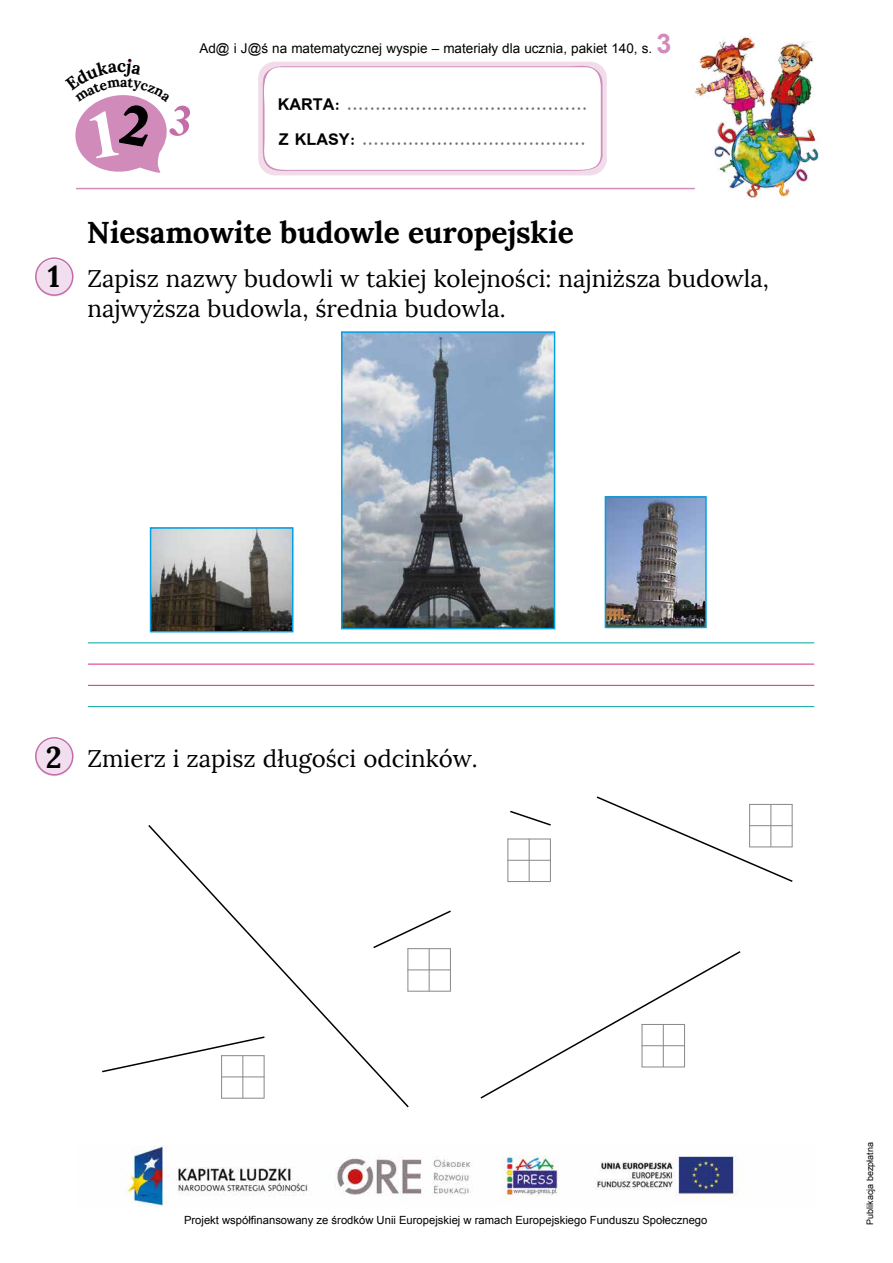
<style>
.page{position:relative;width:893px;height:1263px;background:#fff}
.page>*{position:absolute;margin:0;border:0;box-sizing:border-box;transform-origin:0 0}
.t1{font:700 30px "Lora";letter-spacing:-.005em;color:#000}
.t2{font:24px/30px "Lora";color:#000}
.t3{font:700 18px/35.2px "Simplified Arabic";color:#706f6f}
.t4{font:700 17.55px "Lora";color:#000}
.t5{font:700 13.95px "Lora";color:#000}
.t6{font:13.5px "Arial";color:#000}
.t7{font:11.25px "Arial";color:#000}
.t8{font:9px "Arial";color:#000}
.s1{font-weight:700;font-size:27px;color:#d28bbb}
.s2{color:#000}
</style>
<div class="page">
<hr style="left:76px;top:188px;width:619px;height:1px;background:#d28bbb">
<div style="left:258px;top:62px;width:349px;height:113px;background:#f1dcea;border-radius:17px"></div>
<svg style="left:259px;top:65px;width:343px;height:106px"></svg>
<img style="left:695px;top:37px;width:124px;height:161px">
<img style="left:121px;top:1145px;width:615px;height:61px">
<svg style="left:35px;top:257px;width:39px;height:39px"></svg>
<svg style="left:35px;top:737px;width:39px;height:38px"></svg>
<img style="left:344px;top:334px;width:208px;height:292px">
<div style="left:341px;top:331px;width:214px;height:298px;border:2px solid #009fe3"></div>
<img style="left:153px;top:530px;width:137px;height:99px">
<div style="left:150px;top:527px;width:143px;height:105px;border:2px solid #009fe3"></div>
<hr style="left:88px;top:642px;width:726px;height:1px;background:#00a5a5">
<hr style="left:88px;top:706px;width:726px;height:1px;background:#00a5a5">
<hr style="left:88px;top:663px;width:726px;height:2px;background:#dd4290">
<hr style="left:88px;top:685px;width:726px;height:1px;background:#dd4290">
<svg style="left:480px;top:951px;width:261px;height:148px"></svg>
<svg style="left:148px;top:825px;width:261px;height:283px"></svg>
<svg style="left:510px;top:810px;width:41px;height:16px"></svg>
<svg style="left:372px;top:909px;width:79px;height:40px"></svg>
<svg style="left:102px;top:1035px;width:164px;height:38px"></svg>
<svg style="left:596px;top:796px;width:197px;height:86px"></svg>
<div style="left:408px;top:949px;width:42px;height:42px;background:#fff"></div>
<hr style="left:407px;top:948px;width:1px;height:43px;background:#878787">
<hr style="left:429px;top:948px;width:1px;height:43px;background:#878787">
<hr style="left:450px;top:948px;width:1px;height:43px;background:#878787">
<hr style="left:407px;top:969px;width:44px;height:1px;background:#878787">
<hr style="left:407px;top:948px;width:44px;height:1px;background:#878787">
<hr style="left:407px;top:991px;width:44px;height:1px;background:#878787">
<hr style="left:507px;top:839px;width:1px;height:42px;background:#878787">
<hr style="left:529px;top:839px;width:1px;height:42px;background:#878787">
<hr style="left:550px;top:839px;width:1px;height:42px;background:#878787">
<hr style="left:507px;top:860px;width:44px;height:1px;background:#878787">
<hr style="left:507px;top:838px;width:44px;height:1px;background:#878787">
<hr style="left:507px;top:881px;width:44px;height:1px;background:#878787">
<div style="left:750px;top:805px;width:42px;height:42px;background:#fff"></div>
<hr style="left:749px;top:804px;width:1px;height:43px;background:#878787">
<hr style="left:770px;top:804px;width:1px;height:43px;background:#878787">
<hr style="left:792px;top:804px;width:1px;height:43px;background:#878787">
<hr style="left:749px;top:825px;width:43px;height:1px;background:#878787">
<hr style="left:749px;top:804px;width:43px;height:1px;background:#878787">
<hr style="left:749px;top:846px;width:43px;height:1px;background:#878787">
<div style="left:642px;top:1025px;width:42px;height:42px;background:#fff"></div>
<hr style="left:642px;top:1024px;width:1px;height:43px;background:#878787">
<hr style="left:663px;top:1024px;width:1px;height:43px;background:#878787">
<hr style="left:684px;top:1024px;width:1px;height:43px;background:#878787">
<hr style="left:642px;top:1045px;width:43px;height:1px;background:#878787">
<hr style="left:642px;top:1024px;width:43px;height:1px;background:#878787">
<hr style="left:642px;top:1066px;width:43px;height:1px;background:#878787">
<img style="left:608px;top:499px;width:96px;height:126px">
<div style="left:605px;top:496px;width:102px;height:132px;border:2px solid #009fe3"></div>
<svg style="left:75px;top:59px;width:115px;height:114px"></svg>
<p class="t4" style="left:117px;top:55px;width:11px">c</p>
<p class="t5" style="left:120px;top:73px;width:9px">a</p>
<p class="t6" style="left:199px;top:39px;width:473px">Ad@ i J@ś na matematycznej wyspie – materiały dla ucznia, pakiet 140, s. <span class="s1">3</span></p>
<p class="t3" style="left:278px;top:87px;width:311px"><span class="s2">KARTA:</span> ..........................................<br><span class="s2">Z KLASY:</span> .......................................</p>
<p class="t1" style="left:48px;top:257px;width:14px">1</p>
<p class="t1" style="left:87px;top:213px;width:489px">Niesamowite budowle europejskie</p>
<p class="t2" style="left:88px;top:263px;width:683px">Zapisz nazwy budowli w takiej kolejności: najniższa budowla, najwyższa budowla, średnia budowla.</p>
<p class="t1" style="left:46px;top:738px;width:17px">2</p>
<p class="t2" style="left:88px;top:743px;width:392px">Zmierz i zapisz długości odcinków.</p>
<p class="t7" style="left:184px;top:1212px;width:525px">Projekt współfinansowany ze środków Unii Europejskiej w ramach Europejskiego Funduszu Społecznego</p>
<p class="t8" style="left:864px;top:1225px;width:84px;rotate:-90deg">Publikacja bezpłatna</p>
</div>
